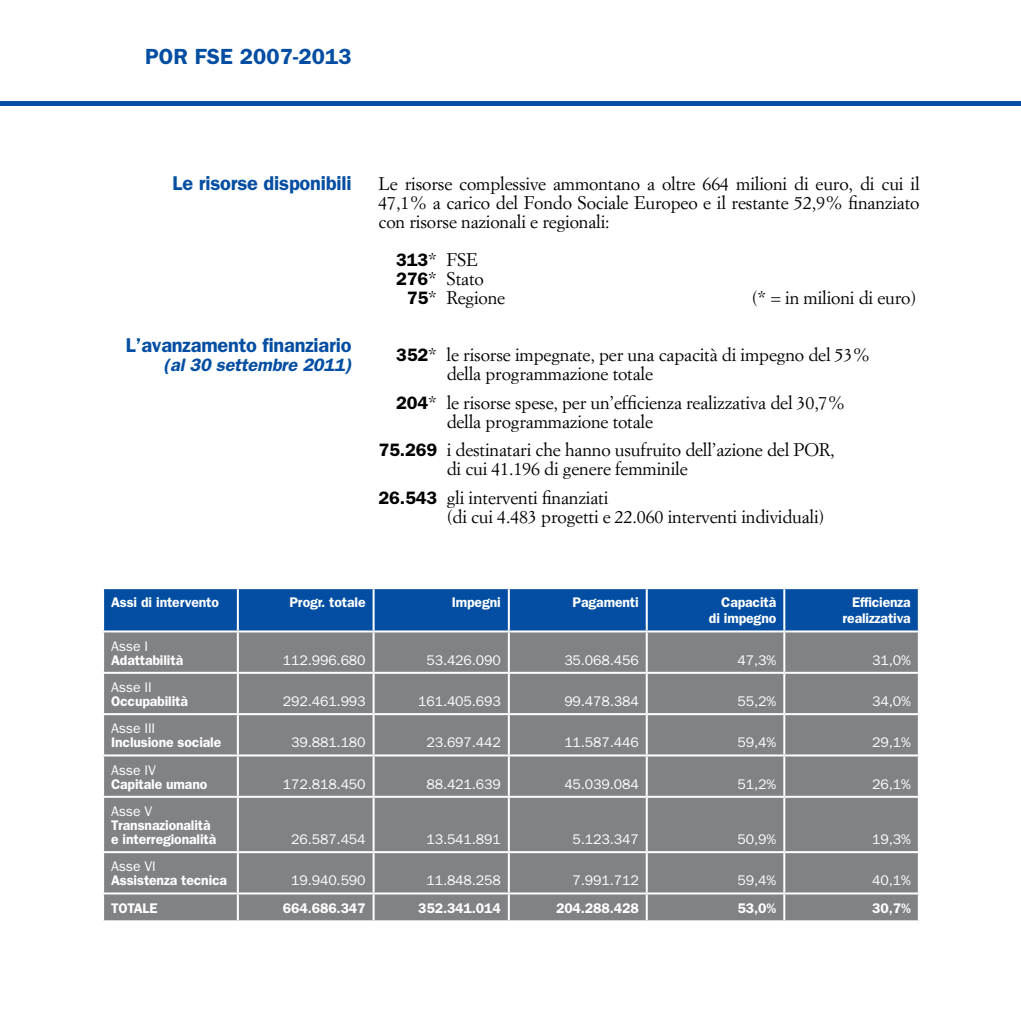
<style>
.page{position:relative;width:1021px;height:1021px;background:#fff}
.page>*{position:absolute;margin:0;border:0;box-sizing:border-box;transform-origin:0 0}
.t1{font:600 22px "Franklin Gothic";letter-spacing:.005em;color:#034ea2}
.t2{font:600 20px "Franklin Gothic";letter-spacing:-.01em;color:#034ea2}
.t3{font:18px/19px "Simoncini Garamond";letter-spacing:-.01em;color:#000}
.t4{font:italic 600 18px "Franklin Gothic";letter-spacing:-.01em;color:#034ea2}
.t5{font:14px "Franklin Gothic";letter-spacing:-.01em;color:#fff}
.t6{font:600 14px/16px "Franklin Gothic";letter-spacing:-.01em;color:#fff;text-align:right}
.s1{font-family:"Franklin Gothic";font-weight:600}
</style>
<div class="page">
<hr style="left:0;top:102px;width:1020px;height:4px;background:#034ea2">
<div style="left:104px;top:589px;width:813px;height:41px;background:#034ea2"></div>
<div style="left:104px;top:632px;width:813px;height:288px;background:#808285"></div>
<hr style="left:237px;top:589px;width:2px;height:41px;background:#fff">
<hr style="left:372px;top:589px;width:2px;height:41px;background:#fff">
<hr style="left:508px;top:589px;width:2px;height:41px;background:#fff">
<hr style="left:645px;top:589px;width:2px;height:41px;background:#fff">
<hr style="left:783px;top:589px;width:2px;height:41px;background:#fff">
<hr style="left:237px;top:632px;width:2px;height:39px;background:#fff">
<hr style="left:372px;top:632px;width:2px;height:39px;background:#fff">
<hr style="left:508px;top:632px;width:2px;height:39px;background:#fff">
<hr style="left:645px;top:632px;width:2px;height:39px;background:#fff">
<hr style="left:783px;top:632px;width:2px;height:39px;background:#fff">
<hr style="left:102px;top:671px;width:136px;height:2px;background:#fff">
<hr style="left:238px;top:671px;width:135px;height:2px;background:#fff">
<hr style="left:237px;top:673px;width:2px;height:40px;background:#fff">
<hr style="left:373px;top:671px;width:136px;height:2px;background:#fff">
<hr style="left:372px;top:673px;width:2px;height:40px;background:#fff">
<hr style="left:509px;top:671px;width:137px;height:2px;background:#fff">
<hr style="left:508px;top:673px;width:2px;height:40px;background:#fff">
<hr style="left:646px;top:671px;width:138px;height:2px;background:#fff">
<hr style="left:645px;top:673px;width:2px;height:40px;background:#fff">
<hr style="left:784px;top:671px;width:135px;height:2px;background:#fff">
<hr style="left:783px;top:673px;width:2px;height:40px;background:#fff">
<hr style="left:102px;top:713px;width:136px;height:2px;background:#fff">
<hr style="left:238px;top:713px;width:135px;height:2px;background:#fff">
<hr style="left:237px;top:715px;width:2px;height:39px;background:#fff">
<hr style="left:373px;top:713px;width:136px;height:2px;background:#fff">
<hr style="left:372px;top:715px;width:2px;height:39px;background:#fff">
<hr style="left:509px;top:713px;width:137px;height:2px;background:#fff">
<hr style="left:508px;top:715px;width:2px;height:39px;background:#fff">
<hr style="left:646px;top:713px;width:138px;height:2px;background:#fff">
<hr style="left:645px;top:715px;width:2px;height:39px;background:#fff">
<hr style="left:784px;top:713px;width:135px;height:2px;background:#fff">
<hr style="left:783px;top:715px;width:2px;height:39px;background:#fff">
<hr style="left:102px;top:754px;width:136px;height:2px;background:#fff">
<hr style="left:238px;top:754px;width:135px;height:2px;background:#fff">
<hr style="left:237px;top:756px;width:2px;height:39px;background:#fff">
<hr style="left:373px;top:754px;width:136px;height:2px;background:#fff">
<hr style="left:372px;top:756px;width:2px;height:39px;background:#fff">
<hr style="left:509px;top:754px;width:137px;height:2px;background:#fff">
<hr style="left:508px;top:756px;width:2px;height:39px;background:#fff">
<hr style="left:646px;top:754px;width:138px;height:2px;background:#fff">
<hr style="left:645px;top:756px;width:2px;height:39px;background:#fff">
<hr style="left:784px;top:754px;width:135px;height:2px;background:#fff">
<hr style="left:783px;top:756px;width:2px;height:39px;background:#fff">
<hr style="left:102px;top:795px;width:136px;height:2px;background:#fff">
<hr style="left:238px;top:795px;width:135px;height:2px;background:#fff">
<hr style="left:237px;top:797px;width:2px;height:54px;background:#fff">
<hr style="left:373px;top:795px;width:136px;height:2px;background:#fff">
<hr style="left:372px;top:797px;width:2px;height:54px;background:#fff">
<hr style="left:509px;top:795px;width:137px;height:2px;background:#fff">
<hr style="left:508px;top:797px;width:2px;height:54px;background:#fff">
<hr style="left:646px;top:795px;width:138px;height:2px;background:#fff">
<hr style="left:645px;top:797px;width:2px;height:54px;background:#fff">
<hr style="left:784px;top:795px;width:135px;height:2px;background:#fff">
<hr style="left:783px;top:797px;width:2px;height:54px;background:#fff">
<hr style="left:102px;top:851px;width:136px;height:2px;background:#fff">
<hr style="left:238px;top:851px;width:135px;height:2px;background:#fff">
<hr style="left:237px;top:853px;width:2px;height:39px;background:#fff">
<hr style="left:373px;top:851px;width:136px;height:2px;background:#fff">
<hr style="left:372px;top:853px;width:2px;height:39px;background:#fff">
<hr style="left:509px;top:851px;width:137px;height:2px;background:#fff">
<hr style="left:508px;top:853px;width:2px;height:39px;background:#fff">
<hr style="left:646px;top:851px;width:138px;height:2px;background:#fff">
<hr style="left:645px;top:853px;width:2px;height:39px;background:#fff">
<hr style="left:784px;top:851px;width:135px;height:2px;background:#fff">
<hr style="left:783px;top:853px;width:2px;height:39px;background:#fff">
<hr style="left:102px;top:892px;width:136px;height:2px;background:#fff">
<hr style="left:238px;top:892px;width:135px;height:2px;background:#fff">
<hr style="left:237px;top:894px;width:2px;height:26px;background:#fff">
<hr style="left:373px;top:892px;width:136px;height:2px;background:#fff">
<hr style="left:372px;top:894px;width:2px;height:26px;background:#fff">
<hr style="left:509px;top:892px;width:137px;height:2px;background:#fff">
<hr style="left:508px;top:894px;width:2px;height:26px;background:#fff">
<hr style="left:646px;top:892px;width:138px;height:2px;background:#fff">
<hr style="left:645px;top:894px;width:2px;height:26px;background:#fff">
<hr style="left:784px;top:892px;width:135px;height:2px;background:#fff">
<hr style="left:783px;top:894px;width:2px;height:26px;background:#fff">
<p class="t1" style="left:145px;top:44px;width:208px">POR FSE 2007-2013</p>
<p class="t2" style="left:172px;top:171px;width:180px">Le risorse disponibili</p>
<p class="t2" style="left:126px;top:333px;width:227px">L’avanzamento finanziario</p>
<p class="t4" style="left:163px;top:354px;width:190px">(al 30 settembre 2011)</p>
<p class="t3" style="left:378px;top:174px;width:542px;text-align:justify">Le risorse complessive ammontano a oltre 664 milioni di euro, di cui il 47,1% a carico del Fondo Sociale Europeo e il restante 52,9% finanziato con risorse nazionali e regionali:</p>
<p class="t3" style="left:396px;top:250px;width:83px"><span class="s1">313</span>* FSE</p>
<p class="t3" style="left:396px;top:269px;width:89px"><span class="s1">276</span>* Stato</p>
<p class="t3" style="left:407px;top:288px;width:100px"><span class="s1">75</span>* Regione</p>
<p class="t3" style="left:751px;top:288px;width:166px">(* = in milioni di euro)</p>
<p class="t3" style="left:446px;top:345px;width:425px;text-indent:-50px"><span class="s1">352</span>* le risorse impegnate, per una capacità di impegno del 53% della programmazione totale</p>
<p class="t3" style="left:446px;top:392px;width:400px;text-indent:-50px"><span class="s1">204</span>* le risorse spese, per un’efficienza realizzativa del 30,7% della programmazione totale</p>
<p class="t3" style="left:446px;top:440px;width:389px;text-indent:-68px"><span class="s1">75.269</span> i destinatari che hanno usufruito dell’azione del POR, di cui 41.196 di genere femminile</p>
<p class="t3" style="left:446px;top:487px;width:379px;text-indent:-68px"><span class="s1">26.543</span> gli interventi finanziati<br>(di cui 4.483 progetti e 22.060 interventi individuali)</p>
<p class="t6" style="left:111px;top:594px;width:109px">Assi di intervento</p>
<p class="t6" style="left:289px;top:594px;width:78px">Progr. totale</p>
<p class="t6" style="left:452px;top:594px;width:51px">Impegni</p>
<p class="t6" style="left:572px;top:594px;width:68px">Pagamenti</p>
<p class="t6" style="left:709px;top:594px;width:69px">Capacità di impegno</p>
<p class="t6" style="left:842px;top:594px;width:70px">Efficienza realizzativa</p>
<p class="t5" style="left:111px;top:638px;width:39px">Asse I</p>
<p class="t6" style="left:111px;top:651px;width:74px">Adattabilità</p>
<p class="t5" style="left:283px;top:652px;width:84px">112.996.680</p>
<p class="t5" style="left:426px;top:652px;width:76px">53.426.090</p>
<p class="t5" style="left:564px;top:652px;width:76px">35.068.456</p>
<p class="t5" style="left:737px;top:652px;width:40px">47,3%</p>
<p class="t5" style="left:872px;top:652px;width:40px">31,0%</p>
<p class="t5" style="left:111px;top:679px;width:42px">Asse II</p>
<p class="t6" style="left:111px;top:693px;width:78px">Occupabilità</p>
<p class="t5" style="left:283px;top:693px;width:84px">292.461.993</p>
<p class="t5" style="left:418px;top:693px;width:84px">161.405.693</p>
<p class="t5" style="left:564px;top:693px;width:76px">99.478.384</p>
<p class="t5" style="left:737px;top:693px;width:40px">55,2%</p>
<p class="t5" style="left:872px;top:693px;width:40px">34,0%</p>
<p class="t5" style="left:111px;top:720px;width:46px">Asse III</p>
<p class="t6" style="left:111px;top:734px;width:112px">Inclusione sociale</p>
<p class="t5" style="left:291px;top:734px;width:76px">39.881.180</p>
<p class="t5" style="left:426px;top:734px;width:76px">23.697.442</p>
<p class="t5" style="left:564px;top:734px;width:76px">11.587.446</p>
<p class="t5" style="left:737px;top:734px;width:40px">59,4%</p>
<p class="t5" style="left:872px;top:734px;width:40px">29,1%</p>
<p class="t5" style="left:111px;top:762px;width:46px">Asse IV</p>
<p class="t6" style="left:111px;top:775px;width:98px">Capitale umano</p>
<p class="t5" style="left:283px;top:776px;width:84px">172.818.450</p>
<p class="t5" style="left:426px;top:776px;width:76px">88.421.639</p>
<p class="t5" style="left:564px;top:776px;width:76px">45.039.084</p>
<p class="t5" style="left:737px;top:776px;width:40px">51,2%</p>
<p class="t5" style="left:872px;top:776px;width:40px">26,1%</p>
<p class="t5" style="left:111px;top:803px;width:43px">Asse V</p>
<p class="t6" style="left:111px;top:818px;width:107px;line-height:14px;text-align:left">Transnazionalità e interregionalità</p>
<p class="t5" style="left:291px;top:831px;width:76px">26.587.454</p>
<p class="t5" style="left:426px;top:831px;width:76px">13.541.891</p>
<p class="t5" style="left:572px;top:831px;width:68px">5.123.347</p>
<p class="t5" style="left:737px;top:831px;width:40px">50,9%</p>
<p class="t5" style="left:872px;top:831px;width:40px">19,3%</p>
<p class="t5" style="left:111px;top:858px;width:46px">Asse VI</p>
<p class="t6" style="left:111px;top:872px;width:118px">Assistenza tecnica</p>
<p class="t5" style="left:291px;top:872px;width:76px">19.940.590</p>
<p class="t5" style="left:426px;top:872px;width:76px">11.848.258</p>
<p class="t5" style="left:572px;top:872px;width:68px">7.991.712</p>
<p class="t5" style="left:737px;top:872px;width:40px">59,4%</p>
<p class="t5" style="left:872px;top:872px;width:40px">40,1%</p>
<p class="t6" style="left:111px;top:899px;width:48px">TOTALE</p>
<p class="t6" style="left:283px;top:899px;width:84px">664.686.347</p>
<p class="t6" style="left:418px;top:899px;width:84px">352.341.014</p>
<p class="t6" style="left:556px;top:899px;width:84px">204.288.428</p>
<p class="t6" style="left:737px;top:899px;width:40px">53,0%</p>
<p class="t6" style="left:872px;top:899px;width:40px">30,7%</p>
</div>
